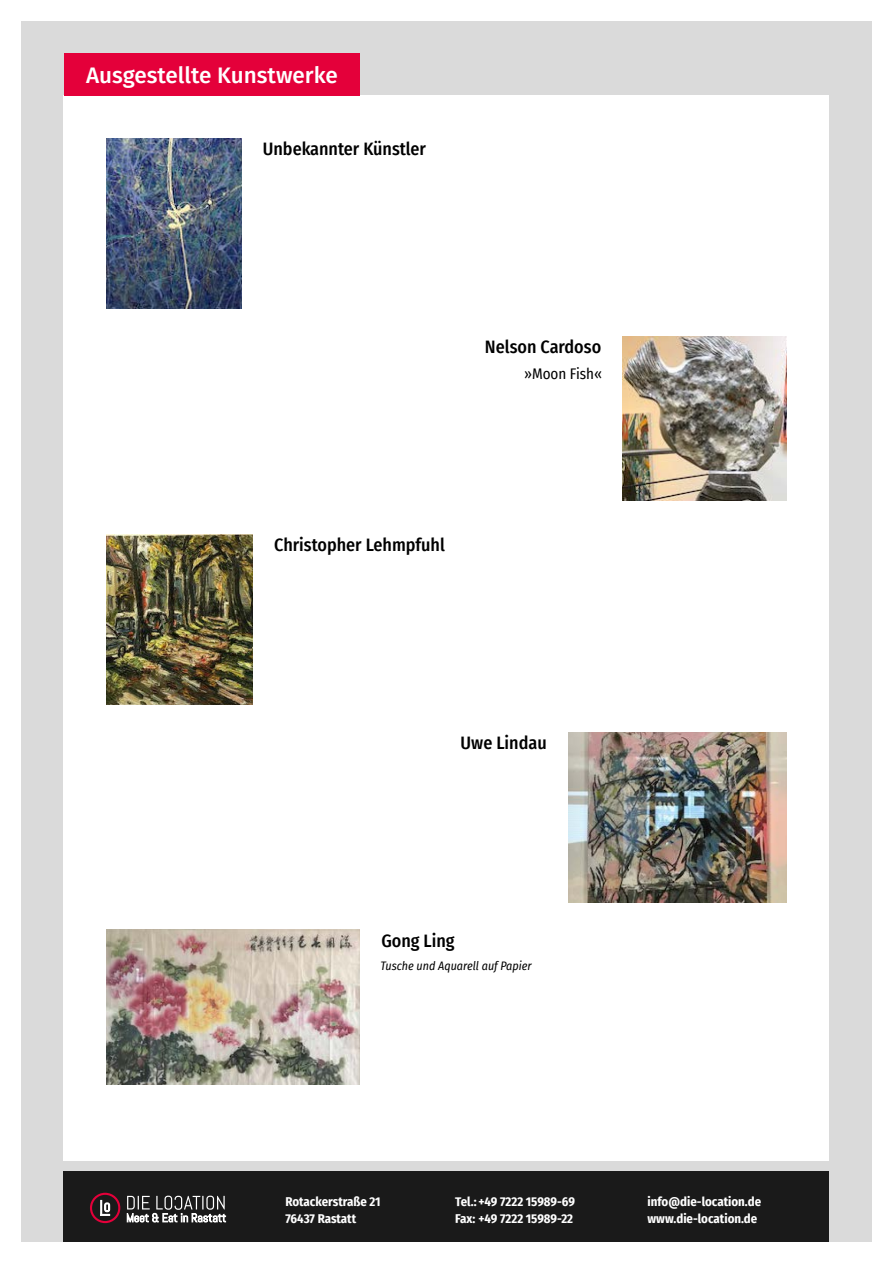
<style>
.page{position:relative;width:893px;height:1263px;background:#fff}
.page>*{position:absolute;margin:0;border:0;box-sizing:border-box;transform-origin:0 0}
.t1{font:500 22.5px "Fira Sans";color:#fff}
.t2{font:500 18px "Fira Sans Condensed";color:#000}
.t3{font:15px "Fira Sans Condensed";color:#000}
.t4{font:700 12.75px/17.4px "Fira Sans Condensed";color:#fff}
.t5{font:italic 12px "Fira Sans Condensed";color:#000}
</style>
<div class="page">
<div style="left:21px;top:21px;width:851px;height:1221px;background:#dadada"></div>
<div style="left:64px;top:1171px;width:765px;height:71px;background:#1f1f1f"></div>
<svg style="left:127px;top:1196px;width:99px;height:26px"></svg>
<div style="left:90px;top:1193px;width:30px;height:30px;border:2px solid #e4003a;border-radius:50%"></div>
<svg style="left:100px;top:1200px;width:11px;height:16px"></svg>
<div style="left:64px;top:96px;width:765px;height:1065px;background:#fff"></div>
<div style="left:64px;top:53px;width:295px;height:43px;background:#e4003a"></div>
<img style="left:106px;top:138px;width:135px;height:170px">
<img style="left:623px;top:336px;width:164px;height:165px">
<img style="left:106px;top:534px;width:147px;height:170px">
<img style="left:568px;top:732px;width:219px;height:170px">
<img style="left:106px;top:930px;width:254px;height:155px">
<p class="t1" style="left:86px;top:57px;width:253px">Ausgestellte Kunstwerke</p>
<p class="t2" style="left:263px;top:135px;width:165px">Unbekannter Künstler</p>
<p class="t2" style="left:485px;top:332px;width:118px">Nelson Cardoso</p>
<p class="t3" style="left:524px;top:362px;width:80px">»Moon Fish«</p>
<p class="t2" style="left:274px;top:530px;width:172px">Christopher Lehmpfuhl</p>
<p class="t2" style="left:461px;top:728px;width:88px">Uwe Lindau</p>
<p class="t2" style="left:381px;top:926px;width:75px">Gong Ling</p>
<p class="t5" style="left:380px;top:956px;width:153px">Tusche und Aquarell auf Papier</p>
<p class="t4" style="left:285px;top:1191px;width:97px">Rotackerstraße 21<br>76437 Rastatt</p>
<p class="t4" style="left:455px;top:1191px;width:121px">Tel.: +49 7222 15989-69<br>Fax: +49 7222 15989-22</p>
<p class="t4" style="left:648px;top:1191px;width:115px">info@die-location.de www.die-location.de</p>
</div>
